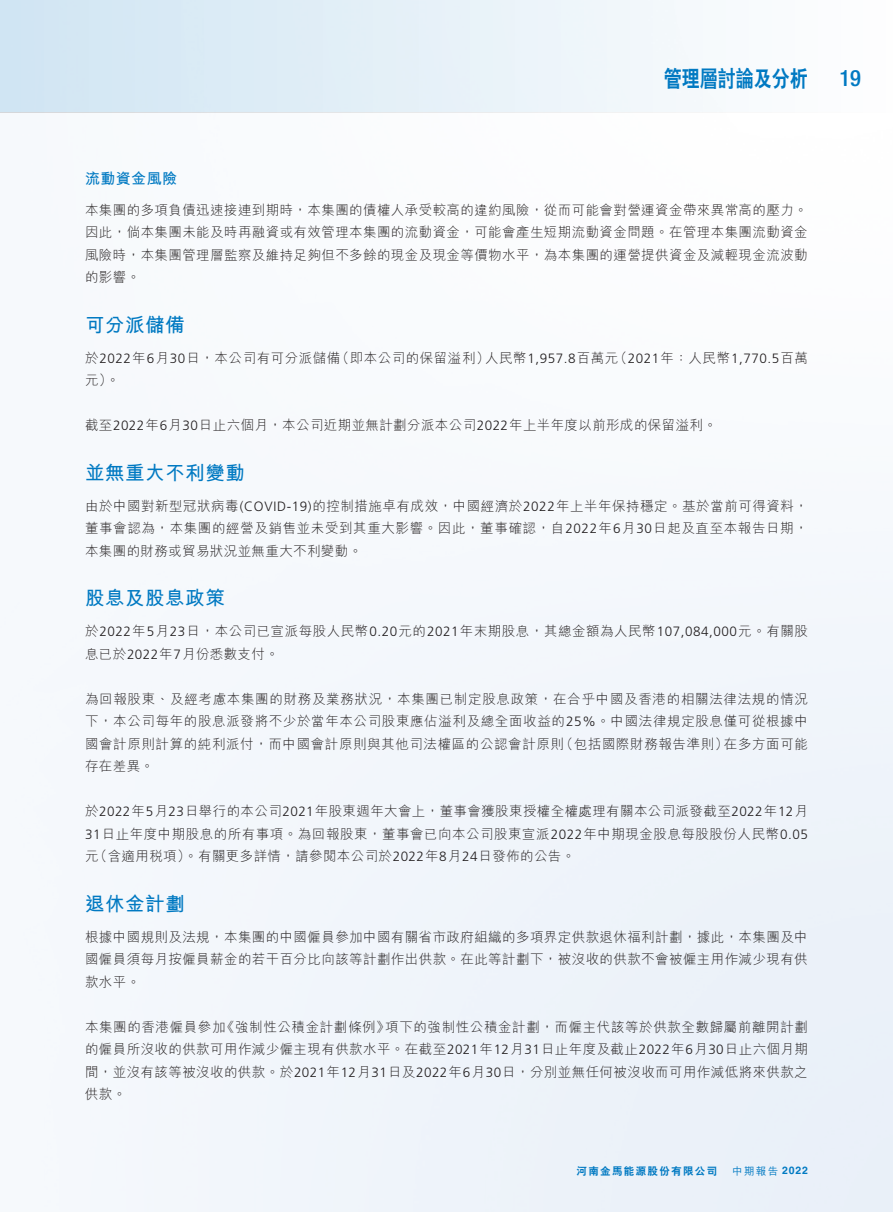
<style>
.page{position:relative;width:893px;height:1212px;background:#fff}
.page>*{position:absolute;margin:0;border:0;box-sizing:border-box;transform-origin:0 0}
.t1{font:800 22.5px "C Hei 2 HK";color:#0079c2;scale:.8 1}
.t2{font:500 condensed 22.5px "Helvetica Neue LT Std";color:#0079c2}
.t3{font:700 19.5px "M Hei HK";letter-spacing:.03em;color:#0079c2}
.t4{font:700 15px "M Hei HK";letter-spacing:.03em;color:#0079c2}
.t5{font:300 13.5px/22.5px "M Hei HK";letter-spacing:.03em;color:#231f20;text-align:justify}
.t6{font:800 10.5px "C Hei 2 HK";letter-spacing:.125em;color:#0079c2}
.t7{font:500 10.5px "M Hei HK";color:#0079c2}
.s1{font-family:"Frutiger LT Std"}
.s2{font-family:"Helvetica LT Std";font-weight:700}
</style>
<div class="page">
<svg style="left:0;top:0;width:841px;height:113px"></svg>
<h1 class="t1" style="left:664px;top:64px;width:181px">管理層討論及分析</h1>
<p class="t4" style="left:85px;top:167px;width:94px">流動資金風險</p>
<p class="t5" style="left:85px;top:198px;width:724px">本集團的多項負債迅速接連到期時，本集團的債權人承受較高的違約風險，從而可能會對營運資金帶來異常高的壓力。因此，倘本集團未能及時再融資或有效管理本集團的流動資金，可能會產生短期流動資金問題。在管理本集團流動資金風險時，本集團管理層監察及維持足夠但不多餘的現金及現金等價物水平，為本集團的運營提供資金及減輕現金流波動的影響。</p>
<h2 class="t3" style="left:85px;top:310px;width:101px">可分派儲備</h2>
<p class="t5" style="left:85px;top:346px;width:724px">於<span class="s1">2022</span>年<span class="s1">6</span>月<span class="s1">30</span>日，本公司有可分派儲備（即本公司的保留溢利）人民幣<span class="s1">1,957.8</span>百萬元（<span class="s1">2021</span>年：人民幣<span class="s1">1,770.5</span>百萬元）。</p>
<p class="t5" style="left:85px;top:414px;width:633px">截至<span class="s1">2022</span>年<span class="s1">6</span>月<span class="s1">30</span>日止六個月，本公司近期並無計劃分派本公司<span class="s1">2022</span>年上半年度以前形成的保留溢利。</p>
<h2 class="t3" style="left:85px;top:458px;width:161px">並無重大不利變動</h2>
<p class="t5" style="left:85px;top:494px;width:724px">由於中國對新型冠狀病毒<span class="s1">(COVID-19)</span>的控制措施卓有成效，中國經濟於<span class="s1">2022</span>年上半年保持穩定。基於當前可得資料，董事會認為，本集團的經營及銷售並未受到其重大影響。因此，董事確認，自<span class="s1">2022</span>年<span class="s1">6</span>月<span class="s1">30</span>日起及直至本報告日期，本集團的財務或貿易狀況並無重大不利變動。</p>
<h2 class="t3" style="left:85px;top:584px;width:141px">股息及股息政策</h2>
<p class="t5" style="left:85px;top:620px;width:724px">於<span class="s1">2022</span>年<span class="s1">5</span>月<span class="s1">23</span>日，本公司已宣派每股人民幣<span class="s1">0.20</span>元的<span class="s1">2021</span>年末期股息，其總金額為人民幣<span class="s1">107,084,000</span>元。有關股息已於<span class="s1">2022</span>年<span class="s1">7</span>月份悉數支付。</p>
<p class="t5" style="left:85px;top:687px;width:724px">為回報股東、及經考慮本集團的財務及業務狀況，本集團已制定股息政策，在合乎中國及香港的相關法律法規的情況下，本公司每年的股息派發將不少於當年本公司股東應佔溢利及總全面收益的<span class="s1">25%</span>。中國法律規定股息僅可從根據中國會計原則計算的純利派付，而中國會計原則與其他司法權區的公認會計原則（包括國際財務報告準則）在多方面可能存在差異。</p>
<p class="t5" style="left:85px;top:800px;width:724px">於<span class="s1">2022</span>年<span class="s1">5</span>月<span class="s1">23</span>日舉行的本公司<span class="s1">2021</span>年股東週年大會上，董事會獲股東授權全權處理有關本公司派發截至<span class="s1">2022</span>年<span class="s1">12</span>月<span class="s1">31</span>日止年度中期股息的所有事項。為回報股東，董事會已向本公司股東宣派<span class="s1">2022</span>年中期現金股息每股股份人民幣<span class="s1">0.05</span>元（含適用稅項）。有關更多詳情，請參閱本公司於<span class="s1">2022</span>年<span class="s1">8</span>月<span class="s1">24</span>日發佈的公告。</p>
<h2 class="t3" style="left:85px;top:889px;width:101px">退休金計劃</h2>
<p class="t5" style="left:85px;top:925px;width:724px">根據中國規則及法規，本集團的中國僱員參加中國有關省市政府組織的多項界定供款退休福利計劃，據此，本集團及中國僱員須每月按僱員薪金的若干百分比向該等計劃作出供款。在此等計劃下，被沒收的供款不會被僱主用作減少現有供款水平。</p>
<p class="t5" style="left:85px;top:1015px;width:724px">本集團的香港僱員參加《強制性公積金計劃條例》項下的強制性公積金計劃，而僱主代該等於供款全數歸屬前離開計劃的僱員所沒收的供款可用作減少僱主現有供款水平。在截至<span class="s1">2021</span>年<span class="s1">12</span>月<span class="s1">31</span>日止年度及截止<span class="s1">2022</span>年<span class="s1">6</span>月<span class="s1">30</span>日止六個月期間，並沒有該等被沒收的供款。於<span class="s1">2021</span>年<span class="s1">12</span>月<span class="s1">31</span>日及<span class="s1">2022</span>年<span class="s1">6</span>月<span class="s1">30</span>日，分別並無任何被沒收而可用作減低將來供款之供款。</p>
<p class="t6" style="left:577px;top:1164px;width:142px">河南金馬能源股份有限公司</p>
<p class="t7" style="left:732px;top:1163px;width:77px">中期報告 <span class="s2">2022</span></p>
<h1 class="t2" style="left:839px;top:65px;width:23px">19</h1>
</div>
